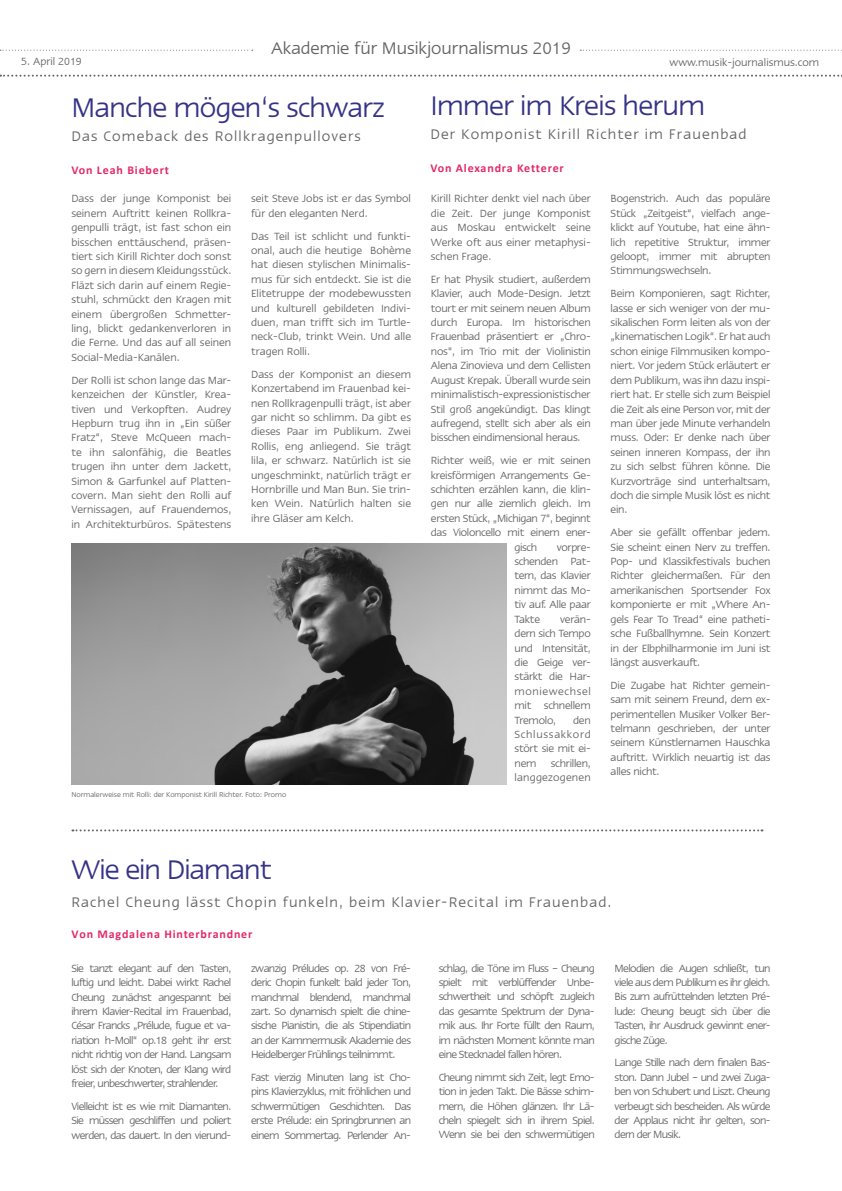
<style>
.page{position:relative;width:842px;height:1191px;background:#fff}
.page>*{position:absolute;margin:0;border:0;box-sizing:border-box;transform-origin:0 0}
.t1{font:31px "Linotype Ergo";letter-spacing:-.02em;color:#353385}
.t2{font:19.3px "Linotype Ergo";color:#656365}
.t3{font:16px "Linotype Ergo";letter-spacing:.07em;color:#656365}
.t4{font:12px/14.4px "Linotype Ergo";letter-spacing:-.02em;color:#656365;text-align:justify}
.t5{font:12px/14.4px "Linotype Ergo";color:#656365}
.t6{font:700 12px "Calibri";letter-spacing:.07em;color:#e22a66}
.t7{font:8px "Linotype Ergo";color:#656365}
</style>
<div class="page">
<svg style="left:0;top:50px;width:253px;height:1px"></svg>
<svg style="left:580px;top:50px;width:262px;height:1px"></svg>
<svg style="left:0;top:75px;width:842px;height:2px"></svg>
<img style="left:71px;top:544px;width:435px;height:240px">
<svg style="left:72px;top:829px;width:690px;height:2px"></svg>
<h2 class="t2" style="left:271px;top:38px;width:301px">Akademie für Musikjournalismus 2019</h2>
<p class="t5" style="left:21px;top:53px;width:62px">5. April 2019</p>
<p class="t5" style="left:669px;top:55px;width:151px">www.musik-journalismus.com</p>
<h1 class="t1" style="left:71px;top:90px;width:315px">Manche mögen‘s schwarz</h1>
<h3 class="t3" style="left:71px;top:128px;width:291px">Das Comeback des Rollkragenpullovers</h3>
<p class="t6" style="left:71px;top:162px;width:99px">Von Leah Biebert</p>
<p class="t4" style="left:71px;top:191px;width:161px">Dass der junge Komponist bei seinem Auftritt keinen Rollkra&shy;genpulli trägt, ist fast schon ein bisschen enttäuschend, präsen&shy;tiert sich Kirill Richter doch sonst so gern in diesem Kleidungsstück.<br>Fläzt sich darin auf einem Regie&shy;stuhl, schmückt den Kragen mit einem übergroßen Schmetter&shy;ling, blickt gedankenverloren in die Ferne. Und das auf all seinen Social-Media-Kanälen.</p>
<p class="t4" style="left:71px;top:373px;width:161px">Der Rolli ist schon lange das Mar&shy;kenzeichen der Künstler, Krea&shy;tiven und Verkopften. Audrey Hepburn trug ihn in „Ein süßer Fratz“, Steve McQueen mach&shy;te ihn salonfähig, die Beatles trugen ihn unter dem Jackett, Simon &amp; Garfunkel auf Platten&shy;covern. Man sieht den Rolli auf Vernissagen, auf Frauendemos, in Architekturbüros. Spätestens</p>
<p class="t5" style="left:251px;top:191px;width:161px">seit Steve Jobs ist er das Symbol für den eleganten Nerd.</p>
<p class="t4" style="left:251px;top:229px;width:161px">Das Teil ist schlicht und funkti&shy;onal, auch die heutige Bohème hat diesen stylischen Minimalis&shy;mus für sich entdeckt. Sie ist die Elitetruppe der modebewussten und kulturell gebildeten Indivi&shy;duen, man trifft sich im Turtle&shy;neck-Club, trinkt Wein. Und alle tragen Rolli.</p>
<p class="t4" style="left:251px;top:367px;width:161px">Dass der Komponist an diesem Konzertabend im Frauenbad kei&shy;nen Rollkragenpulli trägt, ist aber gar nicht so schlimm. Da gibt es dieses Paar im Publikum. Zwei Rollis, eng anliegend. Sie trägt lila, er schwarz. Natürlich ist sie ungeschminkt, natürlich trägt er Hornbrille und Man Bun. Sie trin&shy;ken Wein. Natürlich halten sie ihre Gläser am Kelch.</p>
<p class="t7" style="left:71px;top:790px;width:216px">Normalerweise mit Rolli: der Komponist Kirill Richter. Foto: Promo</p>
<h1 class="t1" style="left:430px;top:88px;width:276px">Immer im Kreis herum</h1>
<h3 class="t3" style="left:430px;top:125px;width:318px">Der Komponist Kirill Richter im Frauenbad</h3>
<p class="t6" style="left:430px;top:160px;width:135px">Von Alexandra Ketterer</p>
<p class="t4" style="left:431px;top:191px;width:161px">Kirill Richter denkt viel nach über die Zeit. Der junge Komponist aus Moskau entwickelt seine Werke oft aus einer metaphysi&shy;schen Frage.</p>
<p class="t4" style="left:431px;top:272px;width:161px">Er hat Physik studiert, außerdem Klavier, auch Mode-Design. Jetzt tourt er mit seinem neuen Album durch Europa. Im historischen Frauenbad präsentiert er „Chro&shy;nos“, im Trio mit der Violinistin Alena Zinovieva und dem Cellisten August Krepak. Überall wurde sein minimalistisch-expressionistischer Stil groß angekündigt. Das klingt aufregend, stellt sich aber als ein bisschen eindimensional heraus.</p>
<p class="t4" style="left:431px;top:453px;width:161px">Richter weiß, wie er mit seinen</p>
<p class="t4" style="left:431px;top:467px;width:161px">kreisförmigen Arrangements Ge-</p>
<p class="t4" style="left:431px;top:482px;width:161px">schichten erzählen kann, die klin-</p>
<p class="t4" style="left:431px;top:496px;width:161px">gen nur alle ziemlich gleich. Im</p>
<p class="t4" style="left:431px;top:511px;width:161px">ersten Stück, „Michigan 7“, beginnt</p>
<p class="t4" style="left:431px;top:525px;width:161px">das Violoncello mit einem ener-</p>
<p class="t4" style="left:514px;top:539px;width:24px">gisch</p>
<p class="t4" style="left:514px;top:539px;width:78px;text-indent:42px">vorpre&shy;schenden Pat&shy;tern, das Klavier nimmt das Mo&shy;tiv auf. Alle paar Takte</p>
<p class="t4" style="left:514px;top:611px;width:78px;text-indent:46px">verän&shy;dern sich Tempo und Intensität, die Geige ver&shy;stärkt die Har&shy;moniewechsel mit schnellem Tremolo,</p>
<p class="t4" style="left:514px;top:712px;width:78px;text-indent:59px">den Schlussakkord stört sie mit ei&shy;nem schrillen, langgezogenen</p>
<p class="t4" style="left:611px;top:191px;width:161px">Bogenstrich. Auch das populäre Stück „Zeitgeist“, vielfach ange&shy;klickt auf Youtube, hat eine ähn&shy;lich repetitive Struktur, immer geloopt, immer mit abrupten Stimmungswechseln.</p>
<p class="t4" style="left:611px;top:286px;width:161px">Beim Komponieren, sagt Richter, lasse er sich weniger von der mu&shy;sikalischen Form leiten als von der „kinematischen Logik“. Er hat auch schon einige Filmmusiken kompo&shy;niert. Vor jedem Stück erläutert er dem Publikum, was ihn dazu inspi&shy;riert hat. Er stelle sich zum Beispiel die Zeit als eine Person vor, mit der man über jede Minute verhandeln muss. Oder: Er denke nach über seinen inneren Kompass, der ihn zu sich selbst führen könne. Die Kurzvorträge sind unterhaltsam, doch die simple Musik löst es nicht ein.</p>
<p class="t4" style="left:611px;top:525px;width:161px">Aber sie gefällt offenbar jedem.<br>Sie scheint einen Nerv zu treffen.<br>Pop- und Klassikfestivals buchen Richter gleichermaßen. Für den amerikanischen Sportsender Fox komponierte er mit „Where An&shy;gels Fear To Tread“ eine patheti&shy;sche Fußballhymne. Sein Konzert in der Elbphilharmonie im Juni ist längst ausverkauft.</p>
<p class="t4" style="left:611px;top:678px;width:161px">Die Zugabe hat Richter gemein&shy;sam mit seinem Freund, dem ex&shy;perimentellen Musiker Volker Ber&shy;telmann geschrieben, der unter seinem Künstlernamen Hauschka auftritt. Wirklich neuartig ist das alles nicht.</p>
<h1 class="t1" style="left:71px;top:853px;width:202px">Wie ein Diamant</h1>
<h3 class="t3" style="left:71px;top:893px;width:541px">Rachel Cheung lässt Chopin funkeln, beim Klavier-Recital im Frauenbad.</h3>
<p class="t6" style="left:71px;top:926px;width:182px">Von Magdalena Hinterbrandner</p>
<p class="t4" style="left:71px;top:960px;width:161px">Sie tanzt elegant auf den Tasten, luftig und leicht. Dabei wirkt Rachel Cheung zunächst angespannt bei ihrem Klavier-Recital im Frauenbad, César Francks „Prélude, fugue et va&shy;riation h-Moll“ op.18 geht ihr erst nicht richtig von der Hand. Langsam löst sich der Knoten, der Klang wird freier, unbeschwerter, strahlender.</p>
<p class="t4" style="left:71px;top:1098px;width:161px">Vielleicht ist es wie mit Diamanten.<br>Sie müssen geschliffen und poliert werden, das dauert. In den vierund-</p>
<p class="t4" style="left:615px;top:960px;width:157px">Melodien die Augen schließt, tun viele aus dem Publikum es ihr gleich.<br>Bis zum aufrüttelnden letzten Pré&shy;lude: Cheung beugt sich über die Tasten, ihr Ausdruck gewinnt ener&shy;gische Züge.</p>
<p class="t4" style="left:615px;top:1055px;width:157px">Lange Stille nach dem finalen Bas&shy;ston. Dann Jubel – und zwei Zuga&shy;ben von Schubert und Liszt. Cheung verbeugt sich bescheiden. Als würde der Applaus nicht ihr gelten, son&shy;dern der Musik.</p>
<p class="t4" style="left:439px;top:960px;width:157px">schlag, die Töne im Fluss – Cheung spielt mit verblüffender Unbe&shy;schwertheit und schöpft zugleich das gesamte Spektrum der Dyna&shy;mik aus. Ihr Forte füllt den Raum, im nächsten Moment könnte man eine Stecknadel fallen hören.</p>
<p class="t4" style="left:439px;top:1069px;width:157px">Cheung nimmt sich Zeit, legt Emo&shy;tion in jeden Takt. Die Bässe schim&shy;mern, die Höhen glänzen. Ihr Lä&shy;cheln spiegelt sich in ihrem Spiel.<br>Wenn sie bei den schwermütigen</p>
<p class="t4" style="left:251px;top:960px;width:161px">zwanzig Préludes op. 28 von Fré&shy;deric Chopin funkelt bald jeder Ton, manchmal blendend, manchmal zart. So dynamisch spielt die chine&shy;sische Pianistin, die als Stipendiatin an der Kammermusik Akademie des Heidelberger Frühlings teilnimmt.</p>
<p class="t4" style="left:251px;top:1070px;width:161px">Fast vierzig Minuten lang ist Cho&shy;pins Klavierzyklus, mit fröhlichen und schwermütigen Geschichten. Das erste Prélude: ein Springbrunnen an einem Sommertag. Perlender An-</p>
</div>
